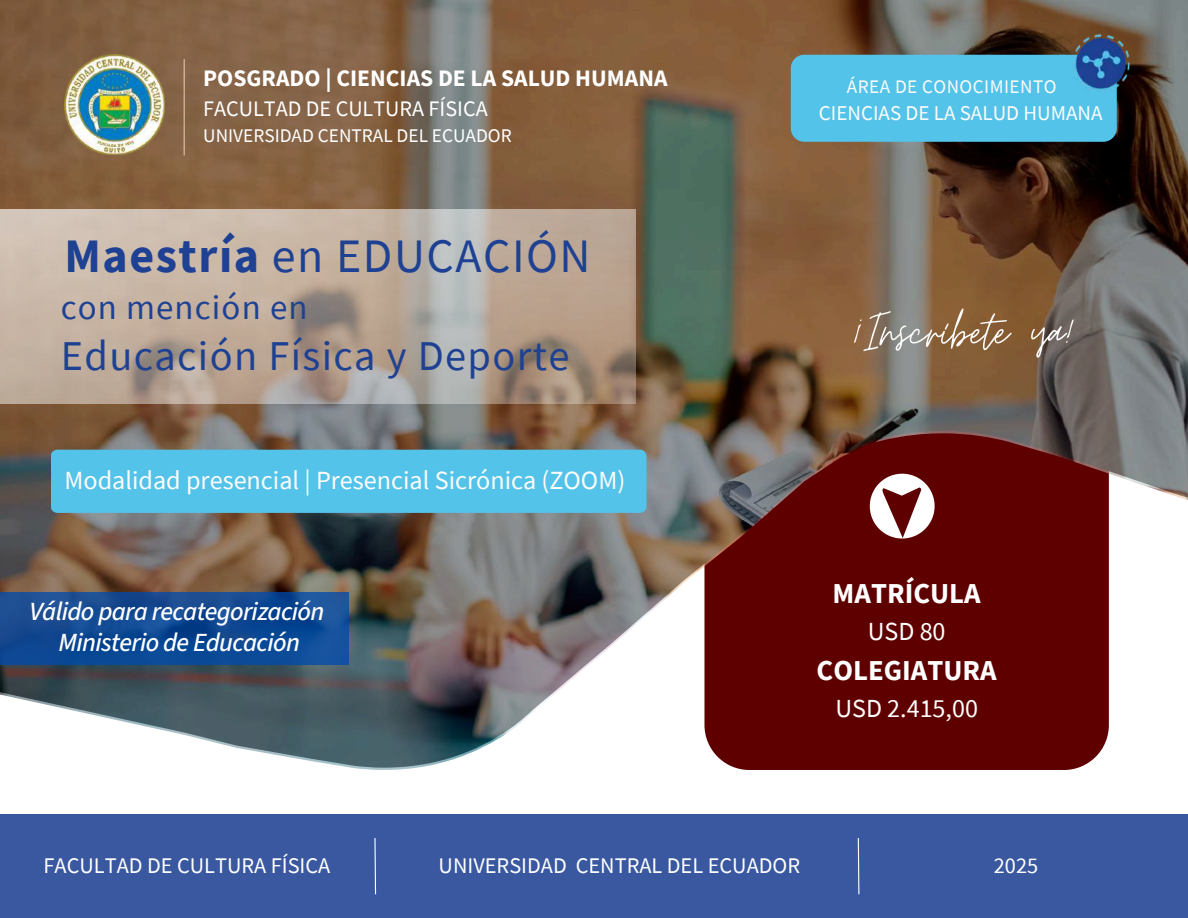
<style>
.page{position:relative;width:1188px;height:918px;background:#fff}
.page>*{position:absolute;margin:0;border:0;box-sizing:border-box;transform-origin:0 0}
.t1{font:59.25px "Moon Time";letter-spacing:-.01em;color:#fdfcfa}
.t2{font:48px "Source Sans Pro";letter-spacing:.03em;color:#1e4193}
.t3{font:42.45px "Source Sans Pro";letter-spacing:.03em;color:#1e4193}
.t4{font:34.95px "Source Sans Pro";letter-spacing:.03em;color:#1e4193}
.t5{font:700 28.8px "Source Sans Pro";color:#fff}
.t6{font:26.25px "Source Sans Pro";color:#fdfcfa}
.t7{font:italic 500 26.1px/31.5px "Source Sans 3";letter-spacing:-.025em;color:#fff;text-align:center}
.t8{font:26.1px "Source Sans Pro";color:#fff}
.t9{font:700 23.55px "Source Sans Pro";color:#fff}
.t10{font:22.35px "Source Sans Pro";color:#fff}
.t11{font:22.2px "Source Sans Pro";color:#fff}
.t12{font:21px "Source Sans Pro";color:#fdfcfa}
.t13{font:19.35px "Source Sans Pro";color:#fff}
.t14{font:19.2px "Source Sans Pro";letter-spacing:.025em;color:#fdfcfa}
.s1{font-weight:700}
</style>
<div class="page">
<img style="left:0;top:0;width:1188px;height:770px">
<img style="left:64px;top:55px;width:101px;height:100px">
<div style="left:791px;top:55px;width:326px;height:87px;background:#53c3e9"></div>
<div style="left:51px;top:450px;width:596px;height:63px;background:#53c3e9"></div>
<div style="left:0;top:814px;width:1188px;height:104px;background:#3958a0"></div>
<svg style="left:857px;top:838px;width:3px;height:57px"></svg>
<svg style="left:374px;top:838px;width:3px;height:57px"></svg>
<img style="left:0;top:209px;width:636px;height:195px">
<svg style="left:870px;top:474px;width:65px;height:65px"></svg>
<img style="left:1073px;top:34px;width:57px;height:58px">
<svg style="left:0;top:592px;width:349px;height:73px"></svg>
<p class="t9" style="left:203px;top:63px;width:466px">POSGRADO | CIENCIAS DE LA SALUD HUMANA</p>
<p class="t11" style="left:203px;top:94px;width:286px">FACULTAD DE CULTURA FÍSICA</p>
<p class="t13" style="left:203px;top:123px;width:310px">UNIVERSIDAD CENTRAL DEL ECUADOR</p>
<h2 class="t2" style="left:64px;top:225px;width:528px"><span class="s1">Maestría</span> en EDUCACIÓN</h2>
<h3 class="t4" style="left:61px;top:285px;width:248px">con mención en</h3>
<h3 class="t3" style="left:61px;top:328px;width:510px">Educación Física y Deporte</h3>
<p class="t6" style="left:64px;top:463px;width:562px">Modalidad presencial | Presencial Sicrónica (ZOOM)</p>
<p class="t7" style="left:30px;top:596px;width:296px">Válido para recategorización<br>Ministerio de Educación</p>
<p class="t14" style="left:847px;top:75px;width:211px">ÁREA DE CONOCIMIENTO</p>
<p class="t12" style="left:819px;top:100px;width:285px">CIENCIAS DE LA SALUD HUMANA</p>
<h1 class="t1" style="left:852px;top:296px;width:226px">¡Inscríbete ya!</h1>
<p class="t5" style="left:833px;top:575px;width:150px">MATRÍCULA</p>
<p class="t8" style="left:868px;top:615px;width:79px">USD 80</p>
<p class="t5" style="left:817px;top:651px;width:182px">COLEGIATURA</p>
<p class="t8" style="left:835px;top:691px;width:144px">USD 2.415,00</p>
<p class="t10" style="left:44px;top:851px;width:288px">FACULTAD DE CULTURA FÍSICA</p>
<p class="t10" style="left:439px;top:851px;width:363px">UNIVERSIDAD CENTRAL DEL ECUADOR</p>
<p class="t10" style="left:994px;top:851px;width:46px">2025</p>
</div>
